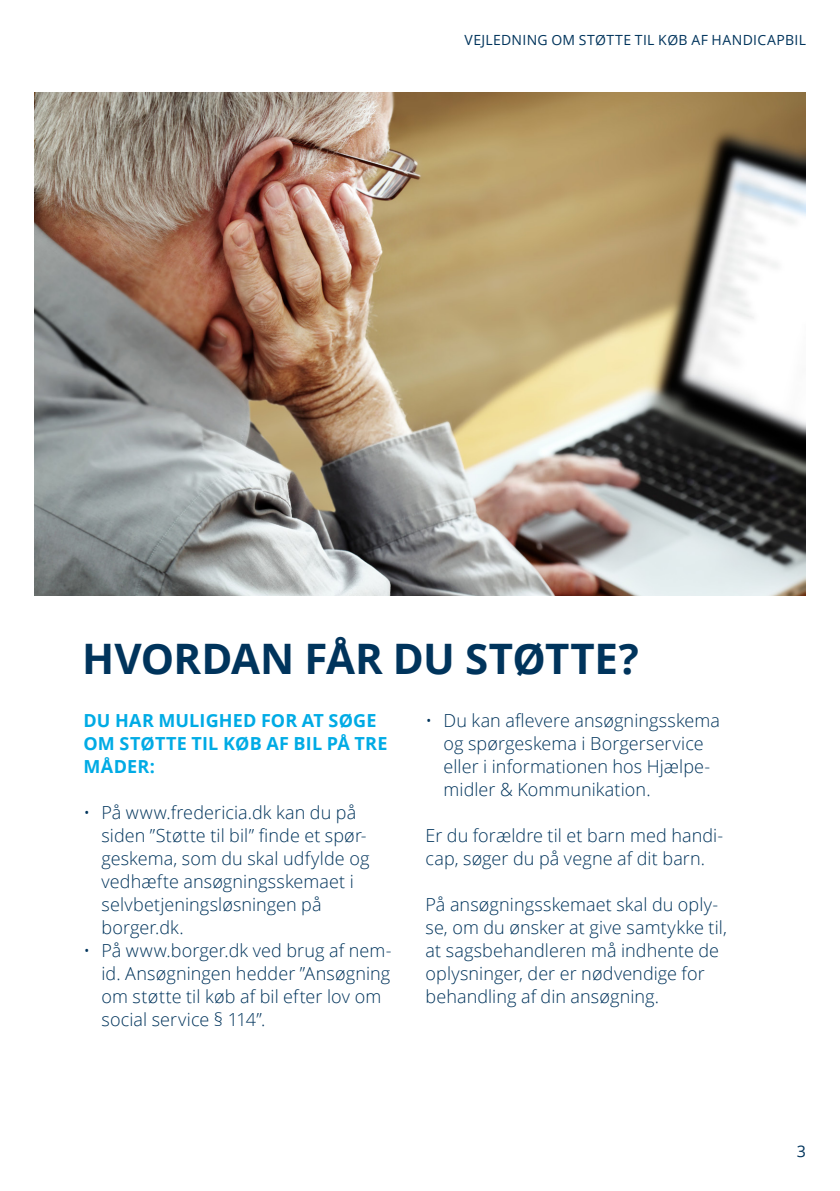
<style>
.page{position:relative;width:840px;height:1191px;background:#fff}
.page>*{position:absolute;margin:0;border:0;box-sizing:border-box;transform-origin:0 0}
.FK_rubrik_A5{font:700 42px "Open Sans";letter-spacing:-.01em;color:#00345c}
.FK_brød{font:300 18px/23px "Open Sans";letter-spacing:.005em;color:#00345c}
.FK_brød-2{font:700 18px/23px "Open Sans";letter-spacing:.01em;color:#00abe5}
.t1{font:16px "Open Sans";color:#00345c}
.t2{font:14px "Open Sans";letter-spacing:.025em;color:#00345c}
</style>
<div class="page">
<img style="left:34px;top:92px;width:771px;height:503px">
<p class="t2" style="left:464px;top:30px;width:342px">VEJLEDNING OM STØTTE TIL KØB AF HANDICAPBIL</p>
<p class="FK_rubrik_A5" style="left:82px;top:629px;width:557px">HVORDAN FÅR DU STØTTE?</p>
<p class="FK_brød-2" style="left:83px;top:708px;width:305px">DU HAR MULIGHED FOR AT SØGE<br>OM STØTTE TIL KØB AF BIL PÅ TRE<br>MÅDER:</p>
<p class="FK_brød" style="left:101px;top:800px;width:269px;text-indent:-18px">• På www.fredericia.dk kan du på siden ”Støtte til bil” finde et spør&shy;geskema, som du skal udfylde og vedhæfte ansøgningsskemaet i selvbetjeningsløsningen på borger.dk.</p>
<p class="FK_brød" style="left:101px;top:938px;width:291px;text-indent:-18px">• På www.borger.dk ved brug af nem&shy;id. Ansøgningen hedder ”Ansøgning om støtte til køb af bil efter lov om social service § 114”.</p>
<p class="FK_brød" style="left:443px;top:708px;width:278px;text-indent:-18px">• Du kan aflevere ansøgningsskema og spørgeskema i Borgerservice eller i informationen hos Hjælpe&shy;midler &amp; Kommunikation.</p>
<p class="FK_brød" style="left:425px;top:823px;width:299px">Er du forældre til et barn med handi&shy;cap, søger du på vegne af dit barn.</p>
<p class="FK_brød" style="left:425px;top:892px;width:303px">På ansøgningsskemaet skal du oply&shy;se, om du ønsker at give samtykke til, at sagsbehandleren må indhente de oplysninger, der er nødvendige for behandling af din ansøgning.</p>
<p class="t1" style="left:796px;top:1140px;width:11px">3</p>
</div>
